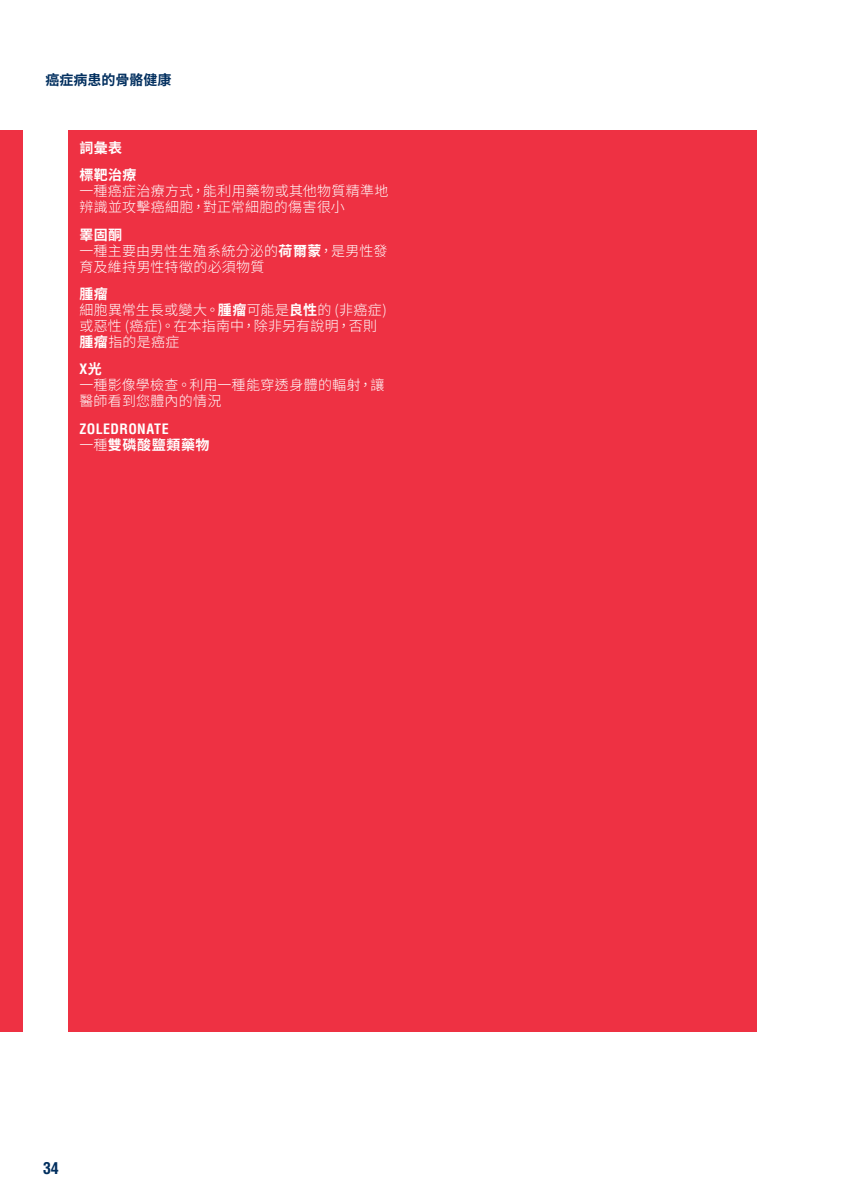
<style>
.page{position:relative;width:842px;height:1191px;background:#fff}
.page>*{position:absolute;margin:0;border:0;box-sizing:border-box;transform-origin:0 0}
.t1{font:700 condensed 16px "Helvetica LT Std";color:#002e5e}
.t2{font:300 14px/16px "Source Han Sans TW";letter-spacing:.02em;color:#fff}
.t3{font:700 14px/27.4px "Source Han Sans TW";letter-spacing:.04em;color:#fff}
.t4{font:700 condensed 14px "Helvetica LT Std";letter-spacing:.025em;color:#fff}
.t5{font:700 14px "Source Han Sans TW";color:#002e5e}
.s1{font-weight:700}
.s2{font-family:"Source Han Sans TW";font-stretch:normal}
.s3{font-weight:300}
</style>
<div class="page">
<div style="left:0;top:130px;width:23px;height:902px;background:#ee3143"></div>
<div style="left:68px;top:130px;width:689px;height:902px;background:#ee3143"></div>
<p class="t5" style="left:45px;top:72px;width:127px">癌症病患的骨骼健康</p>
<p class="t3" style="left:79px;top:134px;width:59px">詞彙表標靶治療</p>
<p class="t2" style="left:79px;top:183px;width:311px">一種癌症治療方式，能利用藥物或其他物質精準地辨識並攻擊癌細胞，對正常細胞的傷害很小</p>
<p class="t2" style="left:79px;top:227px;width:309px"><span class="s1">睪固酮<br></span>一種主要由男性生殖系統分泌的<span class="s1">荷爾蒙</span>，是男性發育及維持男性特徵的必須物質</p>
<p class="t2" style="left:79px;top:286px;width:309px"><span class="s1">腫瘤<br></span>細胞異常生長或變大。<span class="s1">腫瘤</span>可能是<span class="s1">良性</span>的 (非癌症)或惡性 (癌症)。在本指南中，除非另有說明，否則<span class="s1">腫瘤</span>指的是癌症</p>
<p class="t4" style="left:79px;top:360px;width:24px">X<span class="s2">光</span></p>
<p class="t2" style="left:79px;top:377px;width:306px">一種影像學檢查。利用一種能穿透身體的輻射，讓醫師看到您體內的情況</p>
<p class="t4" style="left:79px;top:420px;width:91px">ZOLEDRONATE</p>
<p class="t3" style="left:79px;top:431px;width:132px"><span class="s3">一種</span>雙磷酸鹽類藥物</p>
<p class="t1" style="left:43px;top:1158px;width:17px">34</p>
</div>
